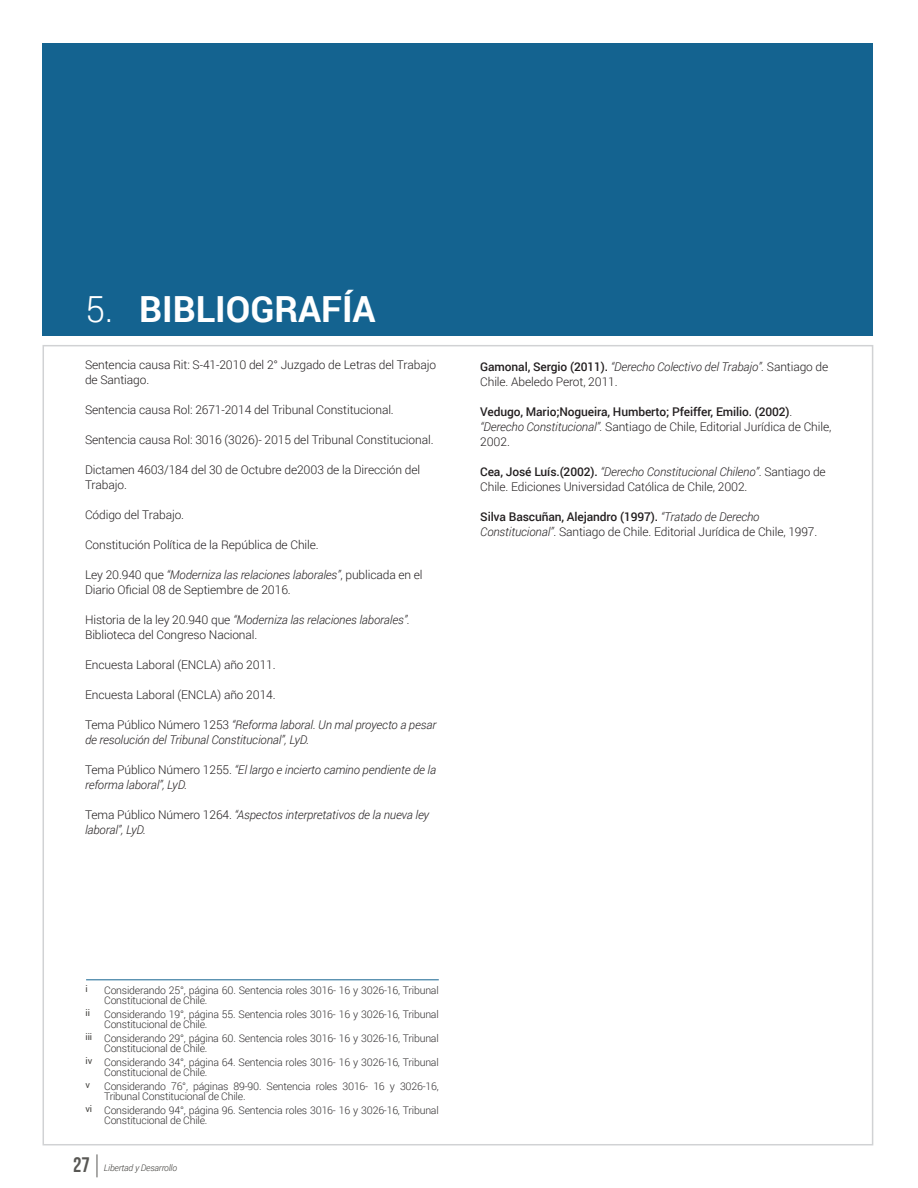
<style>
.page{position:relative;width:918px;height:1188px;background:#fff}
.page>*{position:absolute;margin:0;border:0;box-sizing:border-box;transform-origin:0 0}
.t1{font:700 36px "Roboto";color:#fff}
.t2{font:21px "Bebas Neue";color:#585754}
.t3{font:300 12px/15px "Roboto";letter-spacing:-.01em;color:#231f20}
.t4{font:italic 300 12px/15px "Roboto";letter-spacing:-.01em;color:#231f20}
.t5{font:500 12px/15px "Roboto";letter-spacing:-.01em;color:#231f20}
.t6{font:300 10.5px/10.5px "Roboto";letter-spacing:-.02em;color:#312f30}
.t7{font:italic 300 9px "Roboto";letter-spacing:-.02em;color:#3e3d39}
.t8{font:9px "Roboto";color:#3e3d39}
.s1{font-weight:300}
.s2{font-style:italic}
.s3{font-style:normal}
.s4{font-weight:500}
.s5{font-weight:300;font-style:italic}
</style>
<div class="page">
<svg style="left:97px;top:1154px;width:1px;height:23px"></svg>
<div style="left:43px;top:43px;width:830px;height:292px;background:#146390"></div>
<hr style="left:86px;top:979px;width:353px;height:1px;background:#146390">
<h1 class="t1" style="left:85px;top:284px;width:292px"><span class="s1">5.</span> BIBLIOGRAFÍA</h1>
<p class="t3" style="left:85px;top:357px;width:353px">Sentencia causa Rit: S-41-2010 del 2° Juzgado de Letras del Trabajo de Santiago.</p>
<p class="t3" style="left:85px;top:402px;width:310px">Sentencia causa Rol: 2671-2014 del Tribunal Constitucional.</p>
<p class="t3" style="left:85px;top:432px;width:350px">Sentencia causa Rol: 3016 (3026)- 2015 del Tribunal Constitucional.</p>
<p class="t3" style="left:85px;top:462px;width:337px">Dictamen 4603/184 del 30 de Octubre de2003 de la Dirección del<br>Trabajo.</p>
<p class="t3" style="left:85px;top:507px;width:101px">Código del Trabajo.</p>
<p class="t3" style="left:85px;top:537px;width:235px">Constitución Política de la República de Chile.</p>
<p class="t3" style="left:85px;top:567px;width:339px">Ley 20.940 que <span class="s2">“Moderniza las relaciones laborales”</span>, publicada en el<br>Diario Oficial 08 de Septiembre de 2016.</p>
<p class="t3" style="left:85px;top:612px;width:326px">Historia de la ley 20.940 que <span class="s2">“Moderniza las relaciones laborales”.<br></span>Biblioteca del Congreso Nacional.</p>
<p class="t3" style="left:85px;top:657px;width:192px">Encuesta Laboral (ENCLA) año 2011.</p>
<p class="t3" style="left:85px;top:687px;width:192px">Encuesta Laboral (ENCLA) año 2014.</p>
<p class="t4" style="left:85px;top:717px;width:353px"><span class="s3">Tema Público Número 1253</span> “Reforma laboral. Un mal proyecto a pesar de resolución del Tribunal Constitucional”, LyD.</p>
<p class="t4" style="left:85px;top:762px;width:353px"><span class="s3">Tema Público Número 1255.</span> “El largo e incierto camino pendiente de la reforma laboral”, LyD.</p>
<p class="t4" style="left:85px;top:807px;width:346px"><span class="s3">Tema Público Número 1264.</span> “Aspectos interpretativos de la nueva ley laboral”, LyD.</p>
<p class="t3" style="left:480px;top:359px;width:350px"><span class="s4">Gamonal, Sergio (2011).</span> <span class="s2">“Derecho Colectivo del Trabajo”.</span> Santiago de<br>Chile. Abeledo Perot, 2011.</p>
<p class="t5" style="left:480px;top:404px;width:353px">Vedugo, Mario;Nogueira, Humberto; Pfeiffer, Emilio. (2002)<span class="s1">. </span><span class="s5">“Derecho Constitucional”.</span> <span class="s1">Santiago de Chile, Editorial Jurídica de Chile,<br>2002.</span></p>
<p class="t3" style="left:480px;top:464px;width:347px"><span class="s4">Cea, José Luís.(2002).</span> <span class="s2">“Derecho Constitucional Chileno”</span>. Santiago de<br>Chile. Ediciones Universidad Católica de Chile, 2002.</p>
<p class="t3" style="left:480px;top:509px;width:339px"><span class="s4">Silva Bascuñan, Alejandro (1997).</span> <span class="s2">“Tratado de Derecho<br>Constitucional”</span>. Santiago de Chile. Editorial Jurídica de Chile, 1997.</p>
<p class="t8" style="left:85px;top:982px;width:4px">i</p>
<p class="t6" style="left:104px;top:984px;width:336px">Considerando 25°, página 60. Sentencia roles 3016- 16 y 3026-16, Tribunal<br>Constitucional de Chile.</p>
<p class="t8" style="left:85px;top:1006px;width:6px">ii</p>
<p class="t6" style="left:104px;top:1008px;width:336px">Considerando 19°, página 55. Sentencia roles 3016- 16 y 3026-16, Tribunal<br>Constitucional de Chile.</p>
<p class="t8" style="left:85px;top:1030px;width:8px">iii</p>
<p class="t6" style="left:104px;top:1032px;width:336px">Considerando 29°, página 60. Sentencia roles 3016- 16 y 3026-16, Tribunal<br>Constitucional de Chile.</p>
<p class="t8" style="left:85px;top:1054px;width:8px">iv</p>
<p class="t6" style="left:104px;top:1056px;width:336px">Considerando 34°, página 64. Sentencia roles 3016- 16 y 3026-16, Tribunal<br>Constitucional de Chile.</p>
<p class="t8" style="left:85px;top:1078px;width:6px">v</p>
<p class="t6" style="left:104px;top:1080px;width:336px">Considerando 76°, páginas 89-90. Sentencia roles 3016- 16 y 3026-16,<br>Tribunal Constitucional de Chile.</p>
<p class="t8" style="left:85px;top:1102px;width:8px">vi</p>
<p class="t6" style="left:104px;top:1104px;width:336px">Considerando 94°, página 96. Sentencia roles 3016- 16 y 3026-16, Tribunal<br>Constitucional de Chile.</p>
<h2 class="t2" style="left:73px;top:1154px;width:18px">27</h2>
<p class="t7" style="left:104px;top:1162px;width:75px">Libertad y Desarrollo</p>
</div>
